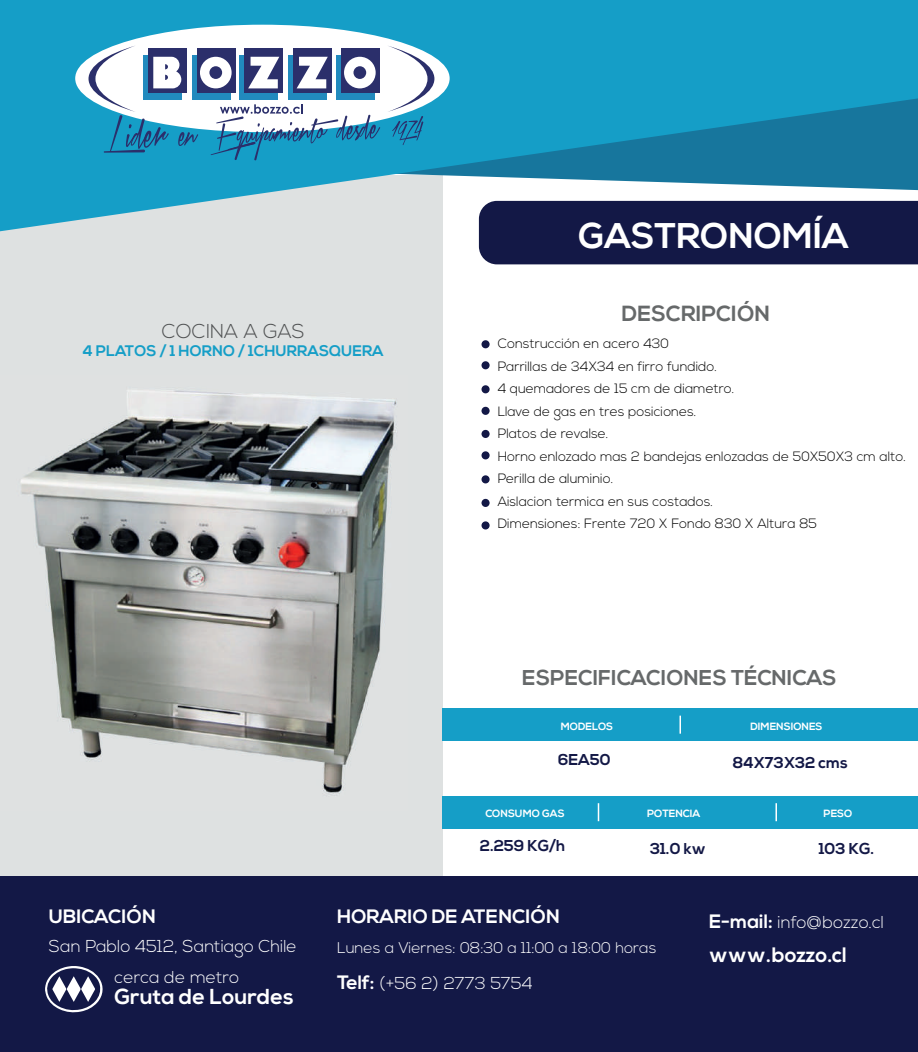
<style>
.page{position:relative;width:918px;height:1052px;background:#fff}
.page>*{position:absolute;margin:0;border:0;box-sizing:border-box;transform-origin:0 0}
.t1{font:700 35.55px "Nexa";color:#fff}
.t2{font:700 21.9px "Nexa";color:#66696a}
.t3{font:700 21.6px "Nexa";color:#fff}
.t4{font:700 21.45px "Nexa";color:#66696a}
.t5{font:700 20.85px "Nexa";color:#fff}
.t6{font:300 20.1px "Nexa";color:#4f5152}
.t7{font:700 19.35px "Nexa";color:#fff}
.t8{font:300 17.25px "Nexa";color:#fff}
.t9{font:700 15.75px "Nexa";letter-spacing:-.005em;color:#131846}
.t10{font:300 15.45px "Nexa";color:#fff}
.t11{font:700 15.3px "Nexa";color:#159ec7}
.t12{font:300 13.5px/22.5px "Nexa";color:#000001}
.t13{font:700 10.5px "Nexa";color:#fff}
.s1{font-weight:700;font-size:19.35px}
</style>
<div class="page">
<div style="left:0;top:175px;width:442px;height:850px;background:#dee1e1"></div>
<div style="left:0;top:876px;width:918px;height:175px;background:#131846"></div>
<div style="left:442px;top:708px;width:476px;height:32px;background:#159ec7"></div>
<div style="left:442px;top:795px;width:476px;height:32px;background:#159ec7"></div>
<svg style="left:0;top:0;width:918px;height:231px;background:#36a3c6"></svg>
<div style="left:75px;top:25px;width:375px;height:107px;background:#fff;border-radius:50%"></div>
<svg style="left:89px;top:46px;width:291px;height:114px"></svg>
<svg style="left:387px;top:46px;width:47px;height:99px"></svg>
<svg style="left:598px;top:803px;width:1px;height:17px"></svg>
<svg style="left:776px;top:803px;width:1px;height:17px"></svg>
<svg style="left:680px;top:715px;width:1px;height:18px"></svg>
<svg style="left:45px;top:966px;width:58px;height:46px"></svg>
<div style="left:479px;top:201px;width:439px;height:63px;background:#131846"></div>
<div style="left:482px;top:340px;width:8px;height:8px;background:#131846;border-radius:50%"></div>
<div style="left:482px;top:361px;width:8px;height:8px;background:#131846;border-radius:50%"></div>
<div style="left:482px;top:385px;width:8px;height:8px;background:#131846;border-radius:50%"></div>
<div style="left:482px;top:451px;width:8px;height:8px;background:#131846;border-radius:50%"></div>
<div style="left:482px;top:475px;width:8px;height:8px;background:#131846;border-radius:50%"></div>
<div style="left:482px;top:498px;width:8px;height:8px;background:#131846;border-radius:50%"></div>
<div style="left:482px;top:406px;width:8px;height:9px;background:#131846;border-radius:50%"></div>
<div style="left:482px;top:429px;width:8px;height:9px;background:#131846;border-radius:50%"></div>
<div style="left:482px;top:521px;width:8px;height:8px;background:#131846;border-radius:50%"></div>
<img style="left:21px;top:390px;width:376px;height:404px">
<h3 class="t6" style="left:162px;top:319px;width:144px">COCINA A GAS</h3>
<p class="t11" style="left:82px;top:342px;width:303px">4 PLATOS / 1 HORNO / 1CHURRASQUERA</p>
<h1 class="t1" style="left:578px;top:215px;width:272px">GASTRONOMÍA</h1>
<h2 class="t2" style="left:622px;top:300px;width:150px">DESCRIPCIÓN</h2>
<p class="t12" style="left:498px;top:333px;width:410px">Construcción en acero 430<br>Parrillas de 34X34 en firro fundido.<br>4 quemadores de 15 cm de diametro.<br>Llave de gas en tres posiciones.<br>Platos de revalse.<br>Horno enlozado mas 2 bandejas enlozadas de 50X50X3 cm alto.<br>Perilla de aluminio.<br>Aislacion termica en sus costados.<br>Dimensiones: Frente 720 X Fondo 830 X Altura 85</p>
<h3 class="t4" style="left:522px;top:665px;width:316px">ESPECIFICACIONES TÉCNICAS</h3>
<p class="t13" style="left:561px;top:719px;width:54px">MODELOS</p>
<p class="t13" style="left:751px;top:719px;width:74px">DIMENSIONES</p>
<p class="t9" style="left:558px;top:750px;width:54px">6EA50</p>
<p class="t9" style="left:733px;top:753px;width:117px">84X73X32 cms</p>
<p class="t13" style="left:485px;top:807px;width:81px">CONSUMO GAS</p>
<p class="t13" style="left:647px;top:807px;width:55px">POTENCIA</p>
<p class="t13" style="left:824px;top:807px;width:30px">PESO</p>
<p class="t9" style="left:480px;top:836px;width:87px">2.259 KG/h</p>
<p class="t9" style="left:650px;top:839px;width:58px">31.0 kw</p>
<p class="t9" style="left:819px;top:839px;width:57px">103 KG.</p>
<h3 class="t7" style="left:49px;top:904px;width:109px">UBICACIÓN</h3>
<h3 class="t7" style="left:337px;top:905px;width:224px">HORARIO DE ATENCIÓN</h3>
<p class="t8" style="left:49px;top:935px;width:250px">San Pablo 4512, Santiago Chile</p>
<p class="t10" style="left:337px;top:938px;width:321px">Lunes a Viernes: 08:30 a 11:00 a 18:00 horas</p>
<p class="t8" style="left:114px;top:966px;width:126px">cerca de metro</p>
<h3 class="t3" style="left:114px;top:983px;width:181px">Gruta de Lourdes</h3>
<p class="t8" style="left:337px;top:972px;width:197px"><span class="s1">Telf:</span> (+56 2) 2773 5754</p>
<p class="t8" style="left:709px;top:912px;width:176px"><span class="s1">E-mail:</span> info@bozzo.cl</p>
<h3 class="t5" style="left:709px;top:941px;width:139px">www.bozzo.cl</h3>
</div>
